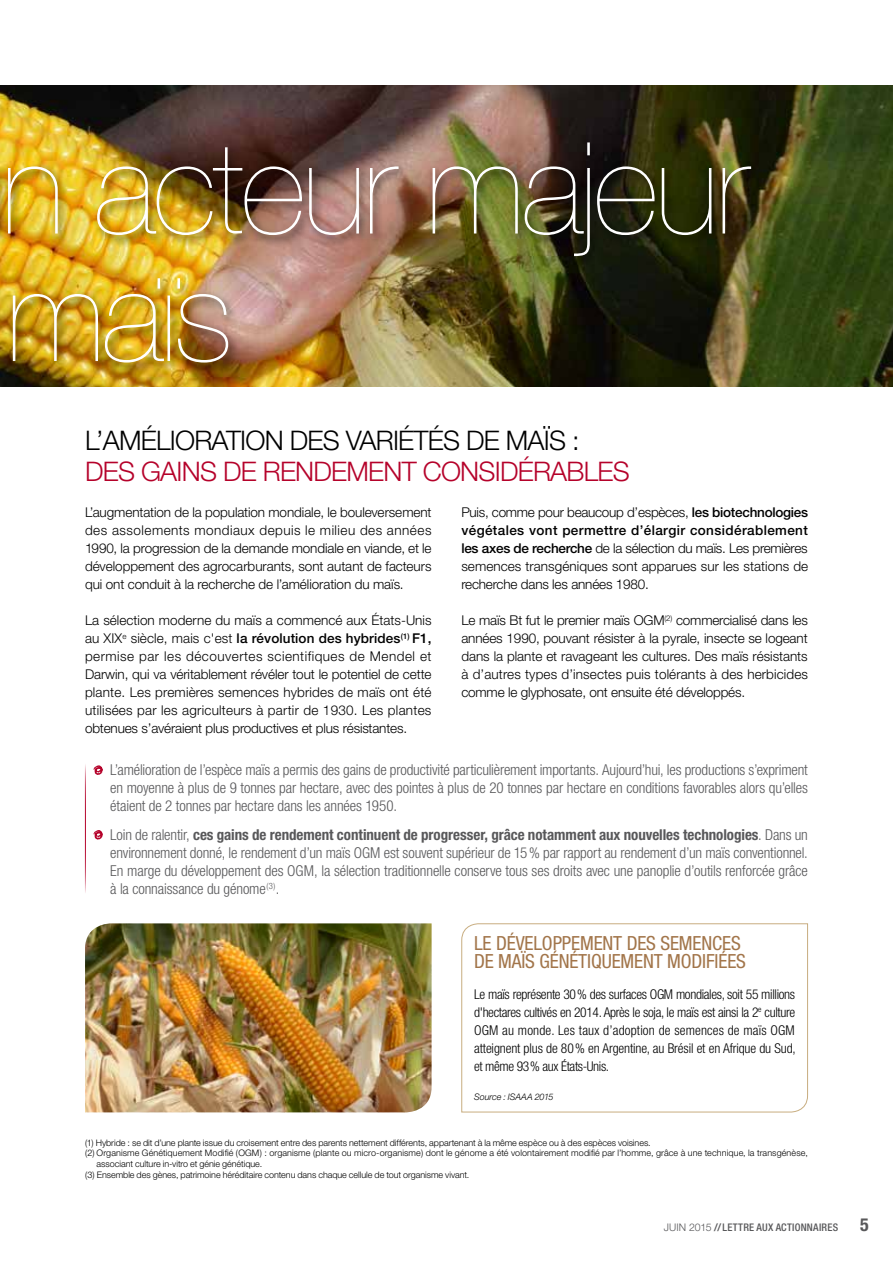
<style>
.page{position:relative;width:893px;height:1263px;background:#fff}
.page>*{position:absolute;margin:0;border:0;box-sizing:border-box;transform-origin:0 0}
.t1{font:200 127.5px/127.5px "Helvetica Neue";letter-spacing:-.025em;color:#fff}
.t2{font:300 27px "Helvetica Neue";letter-spacing:-.03em;color:#000}
.t3{font:300 27px "Helvetica Neue";letter-spacing:-.03em;color:#b5022a}
.t4{font:condensed 19.5px/18px "Helvetica Neue";letter-spacing:-.005em;color:#a2754a}
.t5{font:300 condensed 15px/18px "Helvetica Neue";letter-spacing:-.005em;color:#58585a;text-align:justify}
.t6{font:300 13.5px/18px "Helvetica Neue";letter-spacing:-.015em;color:#000;text-align:justify}
.t7{font:300 condensed 13.5px/18px "Helvetica Neue";letter-spacing:-.01em;color:#000;text-align:justify}
.t8{font:500 condensed 10.5px "Helvetica Neue";letter-spacing:.02em;color:#58585a}
.t9{font:300 9px "Helvetica Neue";color:#000}
.t10{font:italic 300 9px "Helvetica Neue";letter-spacing:-.01em;color:#000}
.s1{font-weight:500}
.s2{font-weight:700}
.s3{font-weight:300;font-stretch:normal}
.s4{font-stretch:normal}
.s5{font-weight:700;font-size:18px}
</style>
<div class="page">
<img style="left:0;top:85px;width:893px;height:302px">
<div style="left:0;top:136px;width:761px;height:239px;background:#000;opacity:.75"></div>
<svg style="left:93px;top:765px;width:10px;height:10px"></svg>
<svg style="left:93px;top:830px;width:10px;height:10px"></svg>
<hr style="left:85px;top:763px;width:1px;height:131px;background:#b5022a">
<img style="left:85px;top:923px;width:347px;height:189px">
<svg style="left:461px;top:923px;width:347px;height:190px"></svg>
<h1 class="t1" style="left:1px;top:124px;width:749px">n acteur majeur maïs</h1>
<h2 class="t2" style="left:85px;top:423px;width:496px">L’AMÉLIORATION DES VARIÉTÉS DE MAÏS :</h2>
<h2 class="t3" style="left:85px;top:455px;width:546px">DES GAINS DE RENDEMENT CONSIDÉRABLES</h2>
<p class="t6" style="left:85px;top:503px;width:348px">L’augmentation de la population mondiale, le bouleversement des assolements mondiaux depuis le milieu des années 1990, la progression de la demande mondiale en viande, et le développement des agrocarburants, sont autant de facteurs qui ont conduit à la recherche de l’amélioration du maïs.</p>
<p class="t6" style="left:85px;top:611px;width:348px">La sélection moderne du maïs a commencé aux États-Unis au XIX<sup>e</sup> siècle, mais c'est <span class="s1">la révolution des hybrides</span><sup>(1)</sup> <span class="s1">F1, </span>permise par les découvertes scientifiques de Mendel et Darwin, qui va véritablement révéler tout le potentiel de cette plante. Les premières semences hybrides de maïs ont été utilisées par les agriculteurs à partir de 1930. Les plantes obtenues s’avéraient plus productives et plus résistantes.</p>
<p class="t6" style="left:461px;top:503px;width:348px">Puis, comme pour beaucoup d’espèces, <span class="s1">les biotechnologies végétales vont permettre d’élargir considérablement les axes de recherche</span> de la sélection du maïs. Les premières semences transgéniques sont apparues sur les stations de recherche dans les années 1980.</p>
<p class="t6" style="left:461px;top:611px;width:348px">Le maïs Bt fut le premier maïs OGM<sup>(2)</sup> commercialisé dans les années 1990, pouvant résister à la pyrale, insecte se logeant dans la plante et ravageant les cultures. Des maïs résistants à d’autres types d’insectes puis tolérants à des herbicides comme le glyphosate, ont ensuite été développés.</p>
<p class="t5" style="left:110px;top:760px;width:699px">L’amélioration de l’espèce maïs a permis des gains de productivité particulièrement importants. Aujourd’hui, les productions s’expriment en moyenne à plus de 9 tonnes par hectare, avec des pointes à plus de 20 tonnes par hectare en conditions favorables alors qu’elles étaient de 2 tonnes par hectare dans les années 1950.</p>
<p class="t5" style="left:110px;top:825px;width:699px">Loin de ralentir, <span class="s2">ces gains de rendement continuent de progresser, grâce notamment aux nouvelles technologies</span>. Dans un environnement donné, le rendement d’un maïs OGM est souvent supérieur de 15% par rapport au rendement d’un maïs conventionnel.<br>En marge du développement des OGM, la sélection traditionnelle conserve tous ses droits avec une panoplie d’outils renforcée grâce à la connaissance du génome<sup>(3)</sup>.</p>
<h3 class="t4" style="left:474px;top:934px;width:273px">LE DÉVELOPPEMENT DES SEMENCES<br>DE MAÏS GÉNÉTIQUEMENT MODIFIÉES</h3>
<p class="t7" style="left:474px;top:985px;width:323px">Le maïs représente 30% des surfaces OGM mondiales, soit 55 millions d'hectares cultivés en 2014. Après le soja, le maïs est ainsi la 2<sup>e</sup> culture OGM au monde. Les taux d’adoption de semences de maïs OGM atteignent plus de 80% en Argentine, au Brésil et en Afrique du Sud, et même 93% aux États-Unis.</p>
<p class="t10" style="left:474px;top:1091px;width:81px">Source : ISAAA 2015</p>
<p class="t9" style="left:85px;top:1137px;width:567px">(1) Hybride : se dit d’une plante issue du croisement entre des parents nettement différents, appartenant à la même espèce ou à des espèces voisines.</p>
<p class="t9" style="left:85px;top:1147px;width:724px">(2) Organisme Génétiquement Modifié (OGM) : organisme (plante ou micro-organisme) dont le génome a été volontairement modifié par l’homme, grâce à une technique, la transgénèse,</p>
<p class="t9" style="left:97px;top:1158px;width:167px">associant culture in-vitro et génie génétique.</p>
<p class="t9" style="left:85px;top:1169px;width:386px">(3) Ensemble des gènes, patrimoine héréditaire contenu dans chaque cellule de tout organisme vivant.</p>
<p class="t8" style="left:664px;top:1221px;width:206px"><span class="s3">JUIN 2015</span> <span class="s4">//</span> LETTRE AUX ACTIONNAIRES <span class="s5">5</span></p>
</div>
